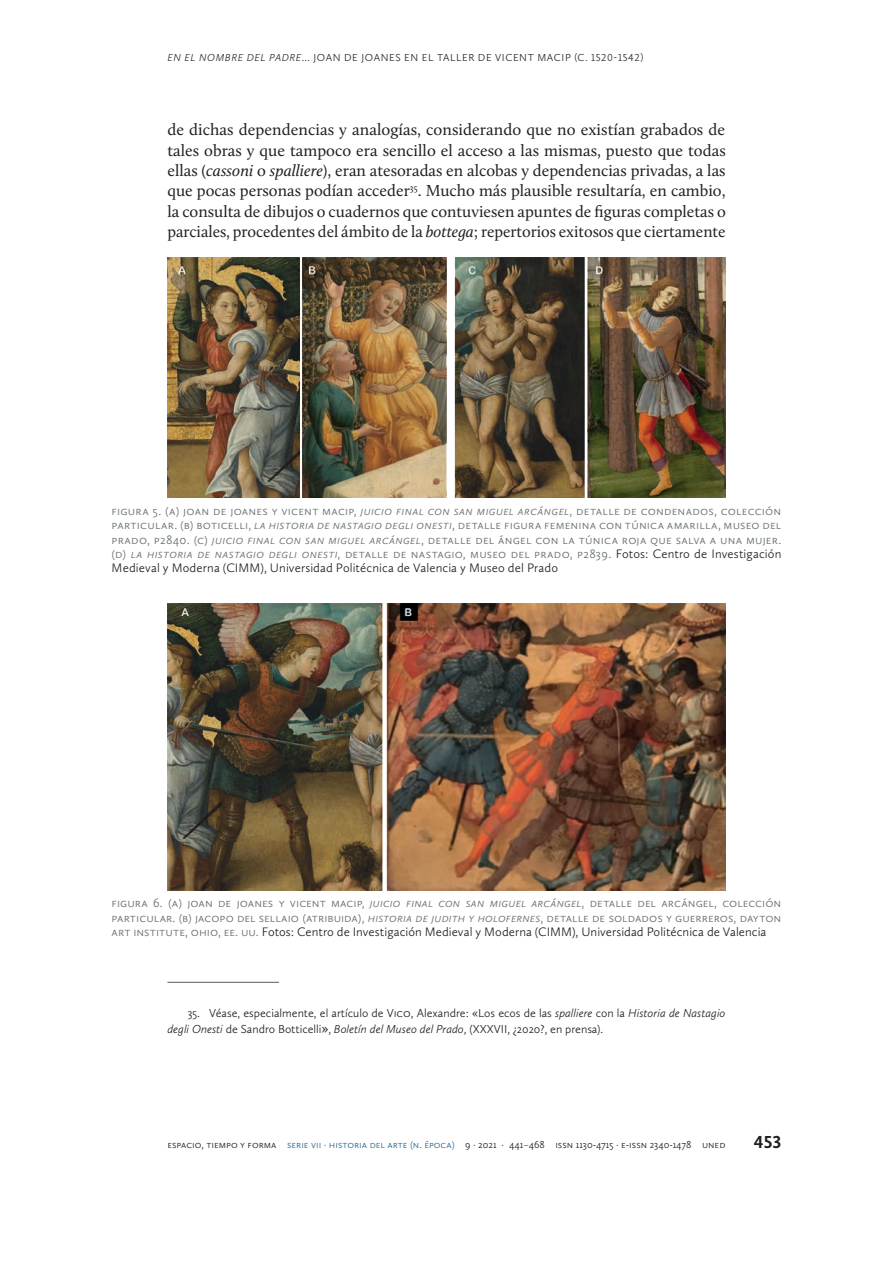
<style>
.page{position:relative;width:893px;height:1263px;background:#fff}
.page>*{position:absolute;margin:0;border:0;box-sizing:border-box;transform-origin:0 0}
.t1{font:700 18px "Calluna Sans";color:#231f20}
.t2{font:16.5px/20.4px "Calluna";letter-spacing:.02em;color:#231f20;text-align:justify}
.t3{font:300 12.75px/14.2px "Calluna Sans";letter-spacing:.005em;color:#67706e}
.t4{font:300 12px/16.2px "Calluna Sans";color:#231f20}
.t5{font:300 10.5px "Calluna Sans";color:#231f20}
.t6{font:300 10.5px "Calluna Sans";letter-spacing:.055em;color:#231f20}
.t7{font:300 10.5px "Calluna Sans";color:#286790}
.s1{font-style:italic}
.s2{color:#231f20}
.s3{font-weight:400;font-size:13.5px}
.s4{color:#286790}
.s5{font-weight:400;color:#67706e}
</style>
<div class="page">
<hr style="left:167px;top:982px;width:112px;height:1px;background:#67706e">
<img style="left:167px;top:257px;width:558px;height:241px">
<img style="left:167px;top:603px;width:558px;height:287px">
<p class="t6" style="left:167px;top:52px;width:477px"><span class="s1">EN EL NOMBRE DEL PADRE</span>… JOAN DE JOANES EN EL TALLER DE VICENT MACIP (C. 1520-1542)</p>
<p class="t2" style="left:167px;top:119px;width:560px">de dichas dependencias y analogías, considerando que no existían grabados de tales obras y que tampoco era sencillo el acceso a las mismas, puesto que todas ellas (<span class="s1">cassoni</span> o <span class="s1">spalliere</span>), eran atesoradas en alcobas y dependencias privadas, a las que pocas personas podían acceder<sup>35</sup>. Mucho más plausible resultaría, en cambio, la consulta de dibujos o cuadernos que contuviesen apuntes de figuras completas o parciales, procedentes del ámbito de la <span class="s1">bottega</span>; repertorios exitosos que ciertamente</p>
<p class="t3" style="left:112px;top:503px;width:671px">FIGURA 5. (A) JOAN DE JOAN ES Y VICENT MACIP, <span class="s1">JUICIO FINAL CON SAN MIGUEL ARCÁNGEL</span>, DETALLE DE CON DENADOS, COLECCIÓN PARTICULAR. (B) BOTICELL I, <span class="s1">LA HISTORIA DE NASTAGIO DEGLI ONESTI</span>, DETALL E FIGURA FEMEN INA CON TÚN ICA AMARILLA, MUSEO DEL PRADO, P2840. (C) <span class="s1">JUICIO FINAL CON SAN MIGUEL ARCÁNGEL</span>, DETALL E DEL ÁNG EL CON LA TÚN ICA ROJA QUE SALVA A UNA MUJER. (D) <span class="s1">LA HISTORIA DE NASTAGIO DEGLI ONESTI</span>, DETALL E DE NASTAGIO, MUSEO DEL PRADO, P2839. <span class="s2">Fotos: Centro de Investigación Medieval y Moderna (CIMM), Universidad Politécnica de Valencia y Museo del Prado</span></p>
<p class="t3" style="left:112px;top:896px;width:669px;text-indent:591px">EL, COLECCIÓN<br>PARTICULAR. (B) JACOPO DEL SELL AIO (ATRIBUIDA), <span class="s1">HISTORIA DE JUDITH Y HOLOFERNES</span>, DETALL E DE SOLDADOS Y GUERREROS, DAYTON<br>ART INSTITUTE, OH IO, EE. UU. <span class="s2">Fotos: Centro de Investigación Medieval y Moderna (CIMM), Universidad Politécnica de Valencia</span></p>
<p class="t3" style="left:112px;top:896px;width:575px">FIGURA 6. (A) JOAN DE JOAN ES Y VICENT MACIP, <span class="s1">JUICIO FINAL CON SAN MIGUEL ARCÁNGEL</span>, DETALLE DEL ARCÁNG</p>
<p class="t4" style="left:167px;top:1005px;width:560px;text-indent:20px">35. Véase, especialmente, el artículo de Vico, Alexandre: «Los ecos de las <span class="s1">spalliere</span> con la <span class="s1">Historia de Nastagio degli Onesti</span> de Sandro Botticelli<span class="s3">»</span>, <span class="s1">Boletín del Museo del Prado</span>, (XXXVII, ¿2020?, en prensa).</p>
<p class="t5" style="left:167px;top:1138px;width:129px">ESPACIO, TIEMPO Y FORMA <span class="s4">Serie</span></p>
<p class="t7" style="left:311px;top:1138px;width:30px">VII · historia</p>
<p class="t7" style="left:370px;top:1138px;width:24px">de l arte</p>
<p class="t7" style="left:410px;top:1138px;width:26px">(n. época</p>
<p class="t5" style="left:452px;top:1138px;width:275px"><span class="s4">)</span> 9 · 2021 · 441<span class="s5">–</span>468 ISSN 1130-4715 · e-iss n 2340-1478 UN ED</p>
<h1 class="t1" style="left:754px;top:1131px;width:29px">453</h1>
</div>
